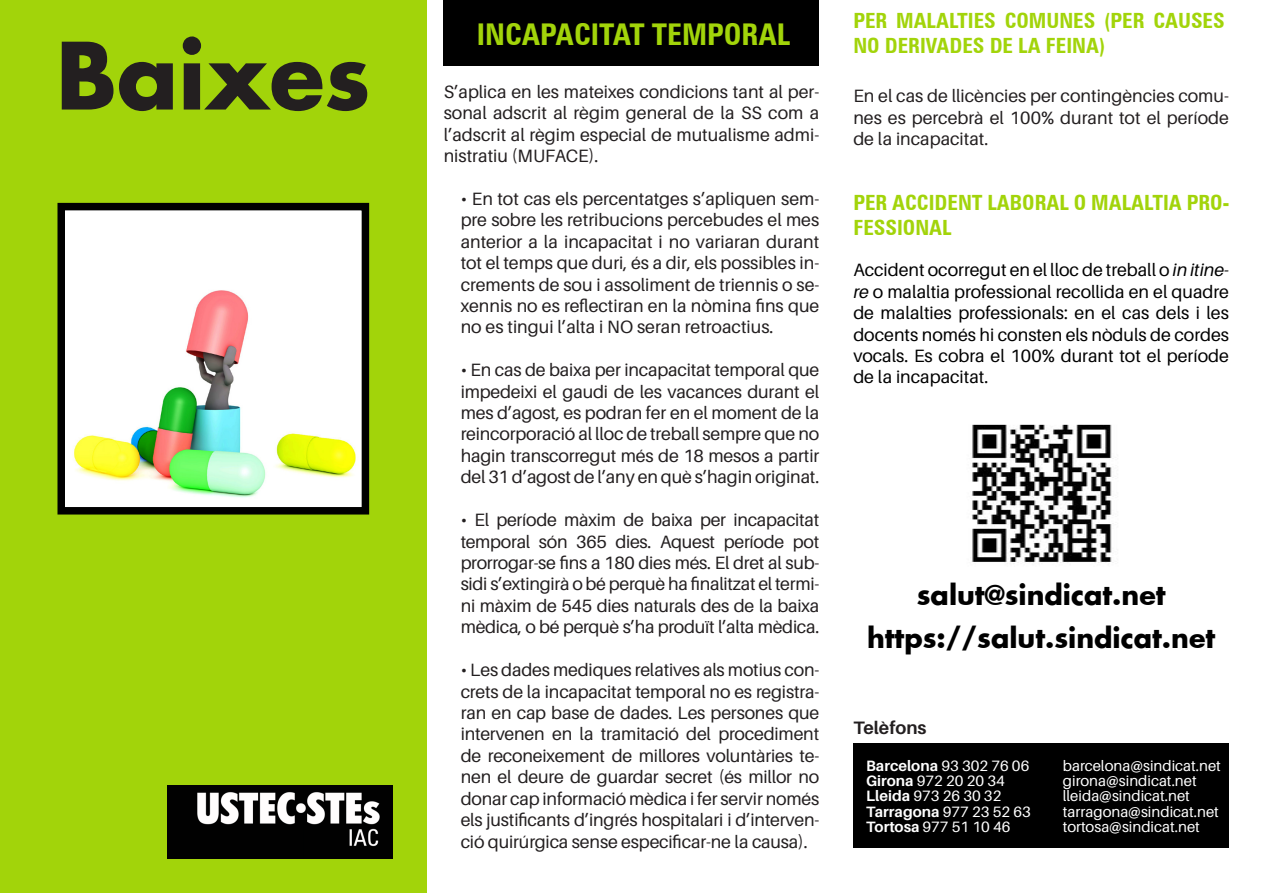
<style>
.page{position:relative;width:1263px;height:893px;background:#fff}
.page>*{position:absolute;margin:0;border:0;box-sizing:border-box;transform-origin:0 0}
.t1{font:700 90px "Futura";color:#231f20}
.t2{font:700 condensed 30px "Zurich BT";color:#a2d40a}
.t3{font:700 27px "Futura";color:#000}
.t4{font:700 condensed 21px/25.2px "Zurich BT";color:#a2d40a}
.t5{font:700 18px "Aileron";color:#231f20}
.t6{font:17.85px/21.5px "Aileron";letter-spacing:-.01em;color:#231f20;text-align:justify}
.t7{font:17.85px/21.5px "Aileron";color:#000;text-align:justify}
.Text_base{font:15px "Aileron";color:#fff}
.Text_base-2{font:700 15px "Aileron";color:#fff}
.s1{font-style:italic}
.s2{font-weight:400}
.s3{font-weight:700}
</style>
<div class="page">
<div style="left:853px;top:744px;width:376px;height:104px;background:#000"></div>
<div style="left:444px;top:0;width:375px;height:66px;background:#000"></div>
<img style="left:971px;top:424px;width:141px;height:140px">
<div style="left:0;top:0;width:427px;height:893px;background:#a2d40a"></div>
<img style="left:168px;top:785px;width:224px;height:74px">
<img style="left:66px;top:212px;width:294px;height:293px">
<div style="left:57px;top:203px;width:312px;height:311px;border:8px solid #000"></div>
<p class="t1" style="left:56px;top:13px;width:316px">Baixes</p>
<p class="t2" style="left:477px;top:16px;width:315px">INCAPACITAT TEMPORAL</p>
<p class="t6" style="left:444px;top:81px;width:377px">S’aplica en les mateixes condicions tant al per&shy;sonal adscrit al règim general de la SS com a l’adscrit al règim especial de mutualisme admi&shy;nistratiu (MUFACE).</p>
<p class="t6" style="left:461px;top:188px;width:360px">• En tot cas els percentatges s’apliquen sem&shy;pre sobre les retribucions percebudes el mes anterior a la incapacitat i no variaran durant tot el temps que duri, és a dir, els possibles in&shy;crements de sou i assoliment de triennis o se&shy;xennis no es reflectiran en la nòmina fins que no es tingui l’alta i NO seran retroactius.</p>
<p class="t6" style="left:461px;top:359px;width:360px">• En cas de baixa per incapacitat temporal que impedeixi el gaudi de les vacances durant el mes d’agost, es podran fer en el moment de la reincorporació al lloc de treball sempre que no hagin transcorregut més de 18 mesos a partir del 31 d’agost de l’any en què s’hagin originat.</p>
<p class="t6" style="left:461px;top:509px;width:360px">• El període màxim de baixa per incapacitat temporal són 365 dies. Aquest període pot prorrogar-se fins a 180 dies més. El dret al sub&shy;sidi s’extingirà o bé perquè ha finalitzat el termi&shy;ni màxim de 545 dies naturals des de la baixa mèdica, o bé perquè s’ha produït l’alta mèdica.</p>
<p class="t6" style="left:461px;top:659px;width:360px">• Les dades mediques relatives als motius con&shy;crets de la incapacitat temporal no es registra&shy;ran en cap base de dades. Les persones que intervenen en la tramitació del procediment de reconeixement de millores voluntàries te&shy;nen el deure de guardar secret (és millor no donar cap informació mèdica i fer servir només els justificants d’ingrés hospitalari i d’interven&shy;ció quirúrgica sense especificar-ne la causa).</p>
<p class="t4" style="left:853px;top:8px;width:373px">PER MALALTIES COMUNES (PER CAUSES<br>NO DERIVADES DE LA FEINA)</p>
<p class="t6" style="left:853px;top:85px;width:377px">En el cas de llicències per contingències comu&shy;nes es percebrà el 100% durant tot el període de la incapacitat.</p>
<p class="t4" style="left:853px;top:190px;width:377px">PER ACCIDENT LABORAL O MALALTIA PRO-<br>FESSIONAL</p>
<p class="t7" style="left:853px;top:260px;width:377px">Accident ocorregut en el lloc de treball o <span class="s1">in itine&shy;re</span> o malaltia professional recollida en el quadre de malalties professionals: en el cas dels i les docents només hi consten els nòduls de cordes vocals. Es cobra el 100% durant tot el període de la incapacitat.</p>
<p class="t3" style="left:917px;top:576px;width:250px">salut@sindicat.net</p>
<p class="t3" style="left:867px;top:619px;width:350px">https://salut.sindicat.net</p>
<p class="t5" style="left:853px;top:718px;width:75px">Telèfons</p>
<p class="Text_base-2" style="left:866px;top:757px;width:165px">Barcelona <span class="s2">93 302 76 06</span></p>
<p class="Text_base" style="left:866px;top:772px;width:140px"><span class="s3">Girona</span> 972 20 20 34</p>
<p class="Text_base" style="left:866px;top:788px;width:137px"><span class="s3">Lleida</span> 973 26 30 32</p>
<p class="Text_base-2" style="left:866px;top:803px;width:166px">Tarragona <span class="s2">977 23 52 63</span></p>
<p class="Text_base" style="left:866px;top:818px;width:146px"><span class="s3">Tortosa</span> 977 51 10 46</p>
<p class="Text_base" style="left:1063px;top:757px;width:160px">barcelona@sindicat.net</p>
<p class="Text_base" style="left:1063px;top:772px;width:135px">girona@sindicat.net</p>
<p class="Text_base" style="left:1063px;top:788px;width:129px">lleida@sindicat.net</p>
<p class="Text_base" style="left:1063px;top:803px;width:158px">tarragona@sindicat.net</p>
<p class="Text_base" style="left:1063px;top:818px;width:139px">tortosa@sindicat.net</p>
</div>
